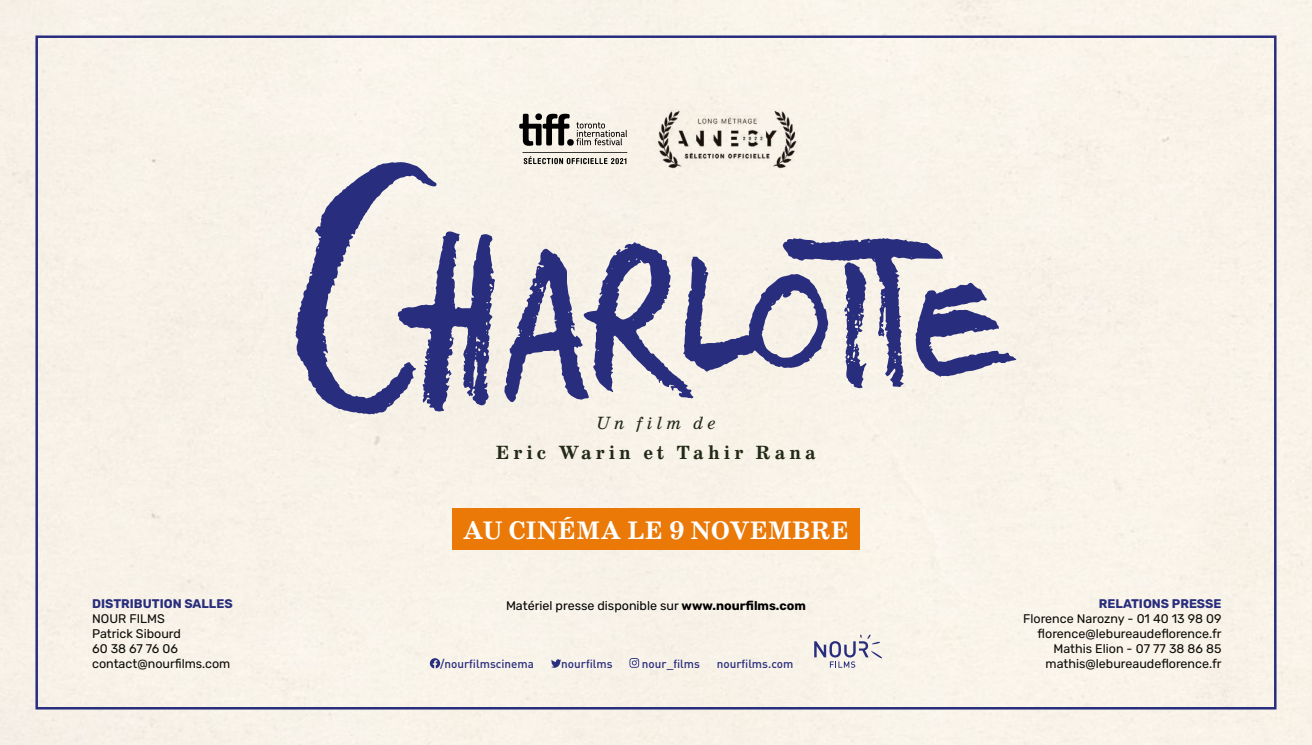
<style>
.page{position:relative;width:1312px;height:745px;background:#fff}
.page>*{position:absolute;margin:0;border:0;box-sizing:border-box;transform-origin:0 0}
.t1{font:700 25.75px "School";letter-spacing:.01em;color:#fff}
.t2{font:700 19.38px "School";letter-spacing:.2em;color:#222a16}
.t3{font:italic 18px "School";letter-spacing:.2em;color:#222a16}
.t4{font:12.5px/15px "Rubik";color:#0a0a05;text-align:right}
.t5{font:12.5px "Rubik";color:#000}
.t6{font:700 12.5px "Rubik";color:#282d7d}
.t7{font:500 11.75px "DIN";color:#282d7d}
.s1{font-weight:700}
</style>
<div class="page">
<div style="left:0;top:0;width:1311px;height:744px;background:#f8f3e9"></div>
<svg style="left:295px;top:162px;width:200px;height:252px;background:#b3b1c4"></svg>
<svg style="left:504px;top:238px;width:512px;height:164px;background:#b4b2c5"></svg>
<svg style="left:519px;top:113px;width:50px;height:33px;background:#73706c"></svg>
<div style="left:567px;top:139px;width:6px;height:7px;background:#000;border-radius:50%"></div>
<svg style="left:522px;top:152px;width:105px;height:12px"></svg>
<svg style="left:576px;top:122px;width:51px;height:23px"></svg>
<img style="left:649px;top:100px;width:157px;height:77px">
<div style="left:452px;top:508px;width:407px;height:41px;background:#ea7908"></div>
<svg style="left:430px;top:657px;width:10px;height:11px"></svg>
<svg style="left:551px;top:659px;width:10px;height:8px"></svg>
<svg style="left:629px;top:657px;width:10px;height:10px"></svg>
<svg style="left:814px;top:634px;width:68px;height:33px;background:#d1ced4"></svg>
<p class="t6" style="left:92px;top:596px;width:142px">DISTRIBUTION SALLES</p>
<p class="t4" style="left:92px;top:610px;width:140px;text-align:left">NOUR FILMS<br>Patrick Sibourd<br>60 38 67 76 06 contact@nourfilms.com</p>
<h3 class="t3" style="left:596px;top:412px;width:121px">Un film de</h3>
<h2 class="t2" style="left:495px;top:440px;width:322px">Eric Warin et Tahir Rana</h2>
<h1 class="t1" style="left:463px;top:514px;width:387px">AU CINÉMA LE 9 NOVEMBRE</h1>
<p class="t5" style="left:506px;top:598px;width:301px">Matériel presse disponible sur <span class="s1">www.nourfilms.com</span></p>
<p class="t7" style="left:440px;top:655px;width:95px">/nourfilmscinema</p>
<p class="t7" style="left:561px;top:655px;width:53px">nourfilms</p>
<p class="t7" style="left:641px;top:655px;width:59px">nour_films</p>
<p class="t7" style="left:716px;top:655px;width:78px">nourfilms.com</p>
<p class="t6" style="left:1098px;top:596px;width:124px">RELATIONS PRESSE</p>
<p class="t4" style="left:1022px;top:610px;width:200px">Florence Narozny - 01 40 13 98 09 florence@lebureaudeflorence.fr<br>Mathis Elion - 07 77 38 86 85 mathis@lebureaudeflorence.fr</p>
</div>
